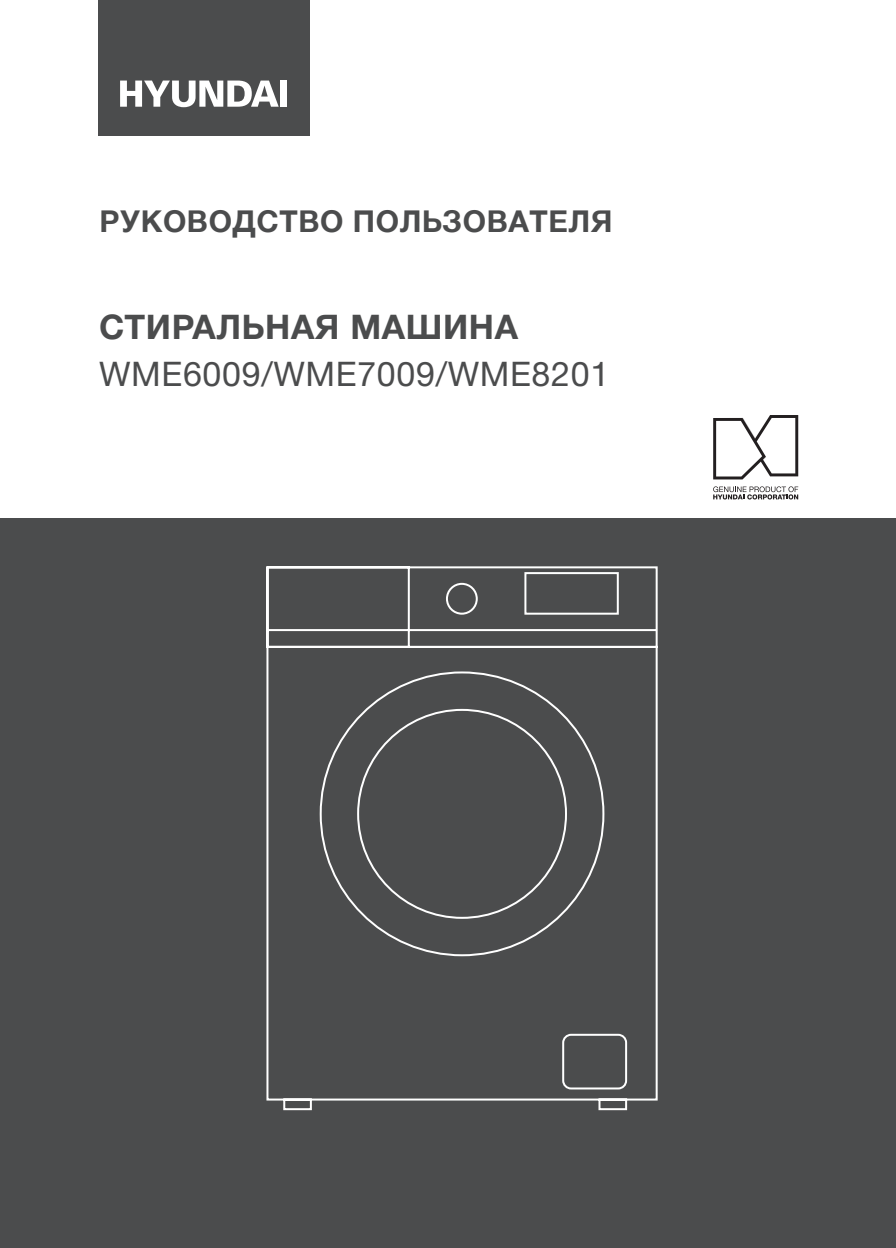
<style>
.page{position:relative;width:896px;height:1248px;background:#fff}
.page>*{position:absolute;margin:0;border:0;box-sizing:border-box;transform-origin:0 0}
.t1{font:34px "Helvetica Neue Cyr";letter-spacing:.02em;color:#4b4c4d}
.t2{font:700 34px "Helvetica Neue Cyr";letter-spacing:.02em;color:#4b4c4d}
.t3{font:700 30px "Helvetica Neue LTCYR";letter-spacing:.02em;color:#4b4c4d}
</style>
<div class="page">
<div style="left:0;top:518px;width:896px;height:729px;background:#4b4c4d"></div>
<div style="left:98px;top:0;width:211px;height:135px;background:#4b4c4d"></div>
<svg style="left:120px;top:81px;width:159px;height:26px"></svg>
<div style="left:280px;top:81px;width:7px;height:26px;background:#fff"></div>
<svg style="left:713px;top:415px;width:85px;height:64px"></svg>
<svg style="left:713px;top:486px;width:85px;height:13px"></svg>
<svg style="left:266px;top:566px;width:392px;height:545px"></svg>
<p class="t3" style="left:100px;top:204px;width:514px">РУКОВОДСТВО ПОЛЬЗОВАТЕЛЯ</p>
<p class="t2" style="left:99px;top:308px;width:420px">СТИРАЛЬНАЯ МАШИНА</p>
<p class="t1" style="left:99px;top:355px;width:512px">WME6009/WME7009/WME8201</p>
</div>
